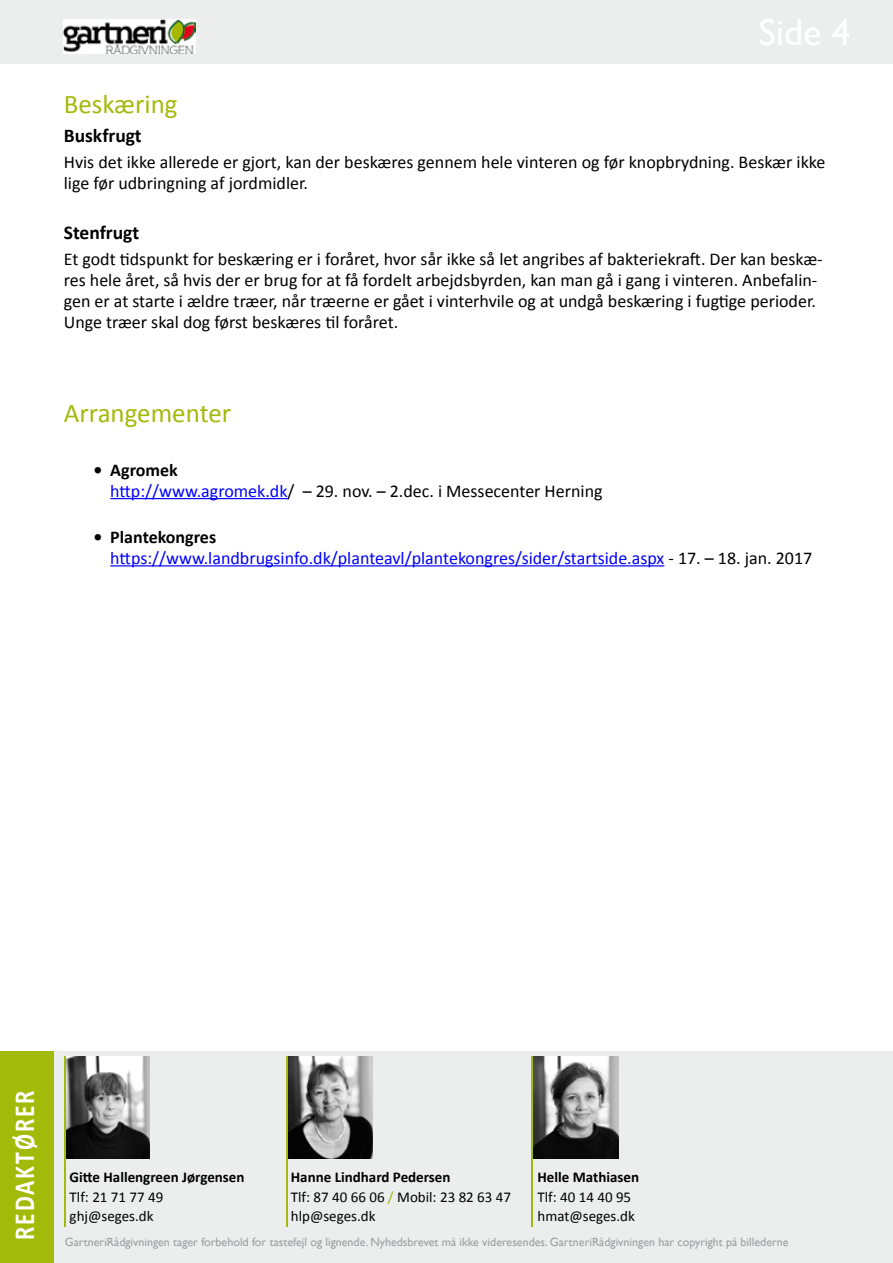
<style>
.page{position:relative;width:893px;height:1263px;background:#fff}
.page>*{position:absolute;margin:0;border:0;box-sizing:border-box;transform-origin:0 0}
.t1{font:700 29.25px "Calibri";letter-spacing:.08em;color:#fff;scale:.81 1}
.t2{font:27px "Calibri";color:#a2ba09}
.t3{font:700 19.5px "Calibri";color:#000}
.t4{font:18px/21px "Calibri";color:#000}
.t5{font:18px/21px "Calibri";color:#00f}
.t6{font:15px/19.5px "Calibri";color:#000}
.t7{font:700 15px "Calibri";color:#000}
.t8{font:12px "Gill Sans";color:#9c9e9f}
.s1{font-weight:700}
.s2{color:#00f}
.s3{font-weight:700;color:#000}
.s4{color:#000}
.s5{color:#a2ba09}
</style>
<div class="page">
<div style="left:1px;top:1px;width:891px;height:62px;background:#eceded"></div>
<div style="left:0;top:0;width:893px;height:64px;border:2px solid #eceded"></div>
<img style="left:64px;top:20px;width:131px;height:34px">
<div style="left:0;top:1051px;width:893px;height:212px;background:#eceded"></div>
<div style="left:0;top:1051px;width:53px;height:212px;background:#a2ba09"></div>
<img style="left:66px;top:1056px;width:84px;height:102px">
<img style="left:288px;top:1056px;width:85px;height:102px">
<hr style="left:65px;top:1056px;width:1px;height:170px;background:#a2ba09">
<hr style="left:286px;top:1056px;width:1px;height:170px;background:#a2ba09">
<hr style="left:532px;top:1056px;width:1px;height:170px;background:#a2ba09">
<hr style="left:110px;top:498px;width:178px;height:1px;background:#00f">
<hr style="left:110px;top:565px;width:554px;height:1px;background:#00f">
<img style="left:533px;top:1056px;width:85px;height:102px">
<h2 class="t2" style="left:64px;top:87px;width:115px">Beskæring</h2>
<p class="t3" style="left:64px;top:124px;width:79px">Buskfrugt</p>
<p class="t4" style="left:64px;top:151px;width:763px">Hvis det ikke allerede er gjort, kan der beskæres gennem hele vinteren og før knopbrydning. Beskær ikke lige før udbringning af jordmidler.</p>
<p class="t3" style="left:64px;top:220px;width:77px">Stenfrugt</p>
<p class="t4" style="left:64px;top:248px;width:760px">Et godt tidspunkt for beskæring er i foråret, hvor sår ikke så let angribes af bakteriekraft. Der kan beskæ&shy;res hele året, så hvis der er brug for at få fordelt arbejdsbyrden, kan man gå i gang i vinteren. Anbefalin&shy;gen er at starte i ældre træer, når træerne er gået i vinterhvile og at undgå beskæring i fugtige perioder.<br>Unge træer skal dog først beskæres til foråret.</p>
<h2 class="t2" style="left:64px;top:396px;width:169px">Arrangementer</h2>
<p class="t4" style="left:110px;top:459px;width:494px;text-indent:-17px"><span class="s1">• Agromek<br></span><span class="s2">http://www.agromek.dk</span>/ – 29. nov. – 2.dec. i Messecenter Herning</p>
<p class="t5" style="left:110px;top:526px;width:703px;text-indent:-17px"><span class="s3">• Plantekongres<br></span>https://www.landbrugsinfo.dk/planteavl/plantekongres/sider/startside.aspx <span class="s4">- 17. – 18. jan. 2017</span></p>
<h1 class="t1" style="left:6px;top:1240px;width:186px;rotate:-90deg">REDAKTØRER</h1>
<p class="t7" style="left:70px;top:1168px;width:176px">Gitte Hallengreen Jørgensen</p>
<p class="t6" style="left:70px;top:1187px;width:95px">Tlf: 21 71 77 49 ghj@seges.dk</p>
<p class="t6" style="left:291px;top:1168px;width:222px"><span class="s1">Hanne Lindhard Pedersen<br></span>Tlf: 87 40 66 06 <span class="s5">/</span> Mobil: 23 82 63 47 hlp@seges.dk</p>
<p class="t7" style="left:537px;top:1168px;width:103px">Helle Mathiasen</p>
<p class="t6" style="left:537px;top:1187px;width:99px">Tlf: 40 14 40 95 hmat@seges.dk</p>
<p class="t8" style="left:65px;top:1235px;width:725px">GartneriRådgivningen tager forbehold for tastefejl og lignende. Nyhedsbrevet må ikke videresendes. GartneriRådgivningen har copyright på billederne</p>
</div>
